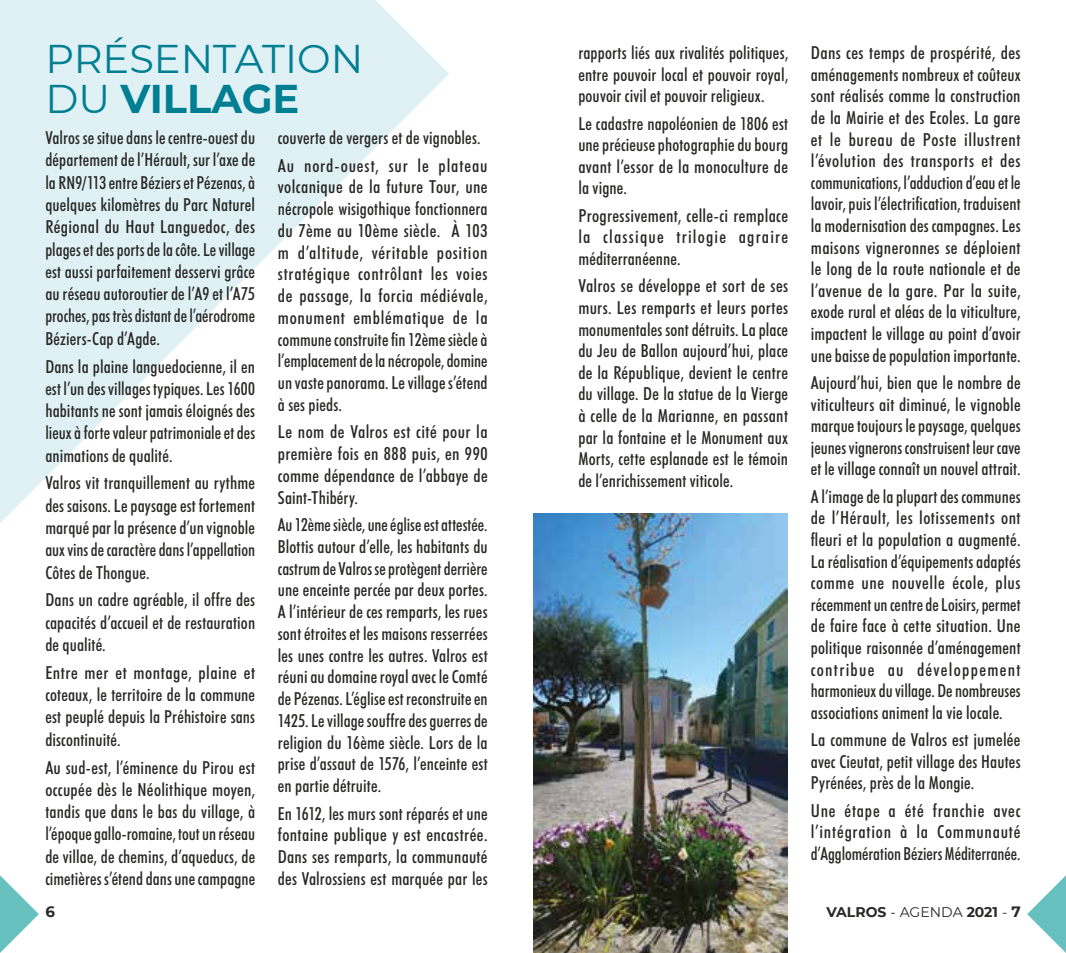
<style>
.page{position:relative;width:1066px;height:953px;background:#fff}
.page>*{position:absolute;margin:0;border:0;box-sizing:border-box;transform-origin:0 0}
.t1{font:40px/40px "Montserrat";color:#007e92}
.t2{font:500 condensed 18px/21.6px "Futura BT";letter-spacing:.01em;color:#282827;text-align:justify}
.t3{font:700 15px "Montserrat";color:#282827}
.t4{font:700 14px "Montserrat";color:#282827}
.s1{font-weight:700}
.s2{font-weight:400}
.s3{font-size:15px}
</style>
<div class="page">
<img style="left:533px;top:513px;width:254px;height:439px">
<svg style="left:0;top:0;width:449px;height:523px;fill:#e0f1f5"></svg>
<svg style="left:1027px;top:875px;width:39px;height:77px"></svg>
<svg style="left:0;top:875px;width:39px;height:77px"></svg>
<h1 class="t1" style="left:45px;top:37px;width:319px">PRÉSENTATION<br>DU <span class="s1">VILLAGE</span></h1>
<p class="t2" style="left:578px;top:42px;width:211px">rapports liés aux rivalités politiques, entre pouvoir local et pouvoir royal, pouvoir civil et pouvoir religieux.</p>
<p class="t2" style="left:578px;top:112px;width:211px">Le cadastre napoléonien de 1806 est une précieuse photographie du bourg avant l’essor de la monoculture de la vigne.</p>
<p class="t2" style="left:578px;top:204px;width:211px">Progressivement, celle-ci remplace la classique trilogie agraire méditerranéenne.</p>
<p class="t2" style="left:578px;top:275px;width:211px">Valros se développe et sort de ses murs. Les remparts et leurs portes monumentales sont détruits. La place du Jeu de Ballon aujourd’hui, place de la République, devient le centre du village. De la statue de la Vierge à celle de la Marianne, en passant par la fontaine et le Monument aux Morts, cette esplanade est le témoin de l’enrichissement viticole.</p>
<p class="t2" style="left:45px;top:127px;width:211px;line-height:22.2px">Valros se situe dans le centre-ouest du département de l’Hérault, sur l’axe de la RN9/113 entre Béziers et Pézenas, à quelques kilomètres du Parc Naturel Régional du Haut Languedoc, des plages et des ports de la côte. Le village est aussi parfaitement desservi grâce au réseau autoroutier de l’A9 et l’A75 proches, pas très distant de l’aérodrome Béziers-Cap d’Agde.</p>
<p class="t2" style="left:45px;top:355px;width:211px;line-height:22.2px">Dans la plaine languedocienne, il en est l’un des villages typiques. Les 1600 habitants ne sont jamais éloignés des lieux à forte valeur patrimoniale et des animations de qualité.</p>
<p class="t2" style="left:45px;top:472px;width:211px;line-height:22.2px">Valros vit tranquillement au rythme des saisons. Le paysage est fortement marqué par la présence d’un vignoble aux vins de caractère dans l’appellation Côtes de Thongue.</p>
<p class="t2" style="left:45px;top:588px;width:211px;line-height:22.2px">Dans un cadre agréable, il offre des capacités d’accueil et de restauration de qualité.</p>
<p class="t2" style="left:45px;top:661px;width:211px;line-height:22.2px">Entre mer et montage, plaine et coteaux, le territoire de la commune est peuplé depuis la Préhistoire sans discontinuité.</p>
<p class="t2" style="left:45px;top:756px;width:211px;line-height:22.2px">Au sud-est, l’éminence du Pirou est occupée dès le Néolithique moyen, tandis que dans le bas du village, à l’époque gallo-romaine, tout un réseau de villae, de chemins, d’aqueducs, de cimetières s’étend dans une campagne</p>
<p class="t2" style="left:278px;top:124px;width:211px;line-height:27.4px">couverte de vergers et de vignobles.<br>Au nord-ouest, sur le plateau</p>
<p class="t2" style="left:278px;top:176px;width:211px">volcanique de la future Tour, une nécropole wisigothique fonctionnera du 7ème au 10ème siècle. À 103 m d’altitude, véritable position stratégique contrôlant les voies de passage, la forcia médiévale, monument emblématique de la commune construite fin 12ème siècle à l’emplacement de la nécropole, domine un vaste panorama. Le village s’étend à ses pieds.</p>
<p class="t2" style="left:278px;top:421px;width:211px">Le nom de Valros est cité pour la première fois en 888 puis, en 990 comme dépendance de l’abbaye de Saint-Thibéry.</p>
<p class="t2" style="left:278px;top:513px;width:211px">Au 12ème siècle, une église est attestée.<br>Blottis autour d’elle, les habitants du castrum de Valros se protègent derrière une enceinte percée par deux portes.<br>A l’intérieur de ces remparts, les rues sont étroites et les maisons resserrées les unes contre les autres. Valros est réuni au domaine royal avec le Comté de Pézenas. L’église est reconstruite en 1425. Le village souffre des guerres de religion du 16ème siècle. Lors de la prise d’assaut de 1576, l’enceinte est en partie détruite.</p>
<p class="t2" style="left:278px;top:802px;width:211px">En 1612, les murs sont réparés et une fontaine publique y est encastrée.<br>Dans ses remparts, la communauté des Valrossiens est marquée par les</p>
<p class="t2" style="left:811px;top:42px;width:211px">Dans ces temps de prospérité, des aménagements nombreux et coûteux sont réalisés comme la construction de la Mairie et des Ecoles. La gare et le bureau de Poste illustrent l’évolution des transports et des communications, l’adduction d’eau et le lavoir, puis l’électrification, traduisent la modernisation des campagnes. Les maisons vigneronnes se déploient le long de la route nationale et de l’avenue de la gare. Par la suite, exode rural et aléas de la viticulture, impactent le village au point d’avoir une baisse de population importante.</p>
<p class="t2" style="left:811px;top:371px;width:211px">Aujourd’hui, bien que le nombre de viticulteurs ait diminué, le vignoble marque toujours le paysage, quelques jeunes vignerons construisent leur cave et le village connaît un nouvel attrait.</p>
<p class="t2" style="left:811px;top:485px;width:211px">A l’image de la plupart des communes de l’Hérault, les lotissements ont fleuri et la population a augmenté.<br>La réalisation d’équipements adaptés comme une nouvelle école, plus récemment un centre de Loisirs, permet de faire face à cette situation. Une politique raisonnée d’aménagement contribue au développement harmonieux du village. De nombreuses associations animent la vie locale.</p>
<p class="t2" style="left:811px;top:728px;width:211px">La commune de Valros est jumelée avec Cieutat, petit village des Hautes Pyrénées, près de la Mongie.</p>
<p class="t2" style="left:811px;top:799px;width:211px">Une étape a été franchie avec l’intégration à la Communauté d’Agglomération Béziers Méditerranée.</p>
<p class="t3" style="left:45px;top:900px;width:11px">6</p>
<p class="t4" style="left:826px;top:901px;width:196px">VALROS <span class="s2">- AGENDA</span> 2021 <span class="s2">-</span> <span class="s3">7</span></p>
</div>
